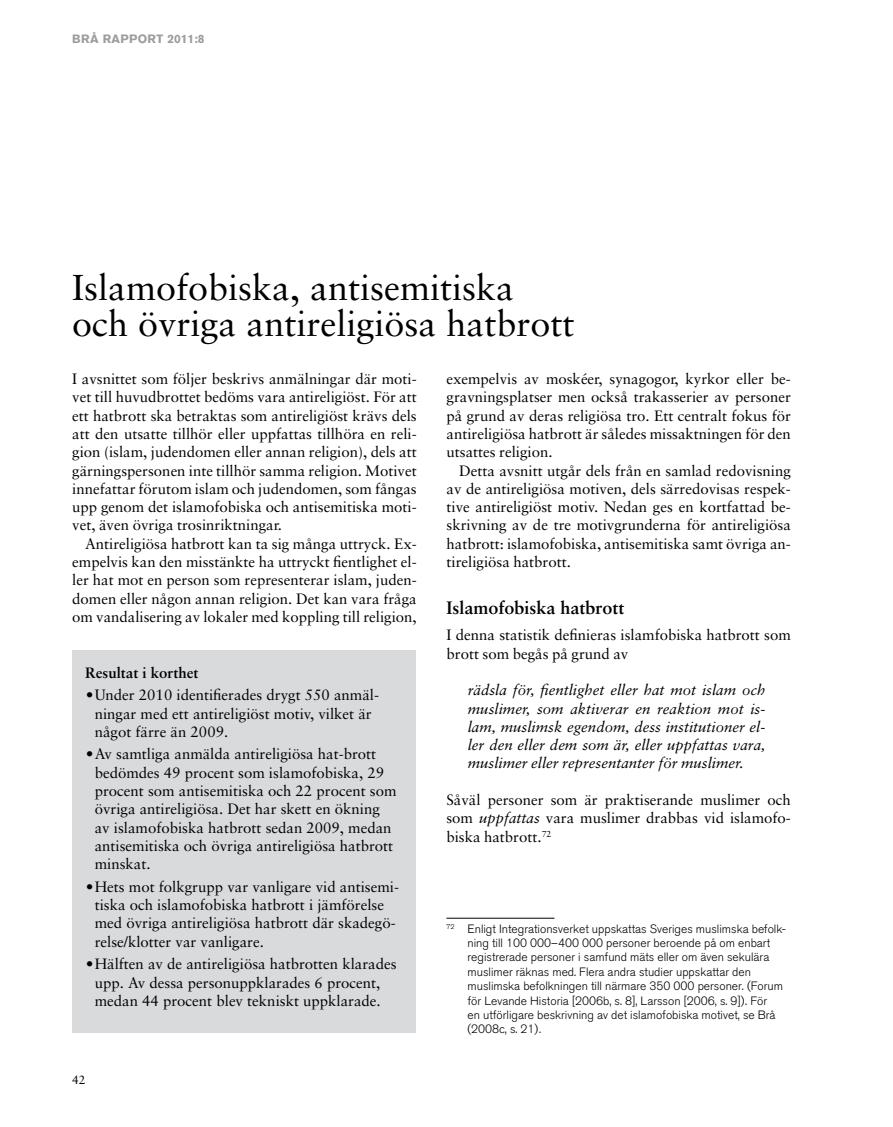
<style>
.page{position:relative;width:893px;height:1127px;background:#fff}
.page>*{position:absolute;margin:0;border:0;box-sizing:border-box;transform-origin:0 0}
.t1{font:36px/36px "Sabon LT";color:#000}
.t2{font:700 18px "Sabon LT";color:#000}
.t3{font:15px/18.3px "Sabon LT";color:#000;text-align:justify}
.t4{font:italic 15px/18.3px "Sabon LT";color:#000;text-align:justify}
.t5{font:700 15px "Sabon LT";color:#000}
.t6{font:300 12px/14.4px "Akzidenz Grotesk BQ";color:#000}
.t7{font:700 12px "Akzidenz Grotesk BQ";letter-spacing:.03em;color:#9c9d9f}
.t8{font:12px "Sabon LT";color:#000}
.s1{font-style:italic}
</style>
<div class="page">
<hr style="left:446px;top:918px;width:108px;height:1px;background:#000">
<div style="left:72px;top:650px;width:344px;height:383px;background:#d9dadb"></div>
<p class="t7" style="left:72px;top:31px;width:134px">BRÅ RAPPORT 2011:8</p>
<h1 class="t1" style="left:72px;top:269px;width:504px">Islamofobiska, antisemitiska och övriga antireligiösa hatbrott</h1>
<p class="t3" style="left:72px;top:369px;width:346px">I avsnittet som följer beskrivs anmälningar där moti&shy;vet till huvudbrottet bedöms vara antireligiöst. För att ett hatbrott ska betraktas som antireligiöst krävs dels att den utsatte tillhör eller uppfattas tillhöra en reli&shy;gion (islam, judendomen eller annan religion), dels att gärningspersonen inte tillhör samma religion. Motivet innefattar förutom islam och judendomen, som fångas upp genom det islamofobiska och antisemitiska moti&shy;vet, även övriga trosinriktningar.</p>
<p class="t3" style="left:72px;top:534px;width:346px;text-indent:13px">Antireligiösa hatbrott kan ta sig många uttryck. Ex&shy;empelvis kan den misstänkte ha uttryckt fientlighet el&shy;ler hat mot en person som representerar islam, juden&shy;domen eller någon annan religion. Det kan vara fråga om vandalisering av lokaler med koppling till religion,</p>
<p class="t5" style="left:85px;top:663px;width:115px">Resultat i korthet</p>
<p class="t3" style="left:95px;top:686px;width:286px;text-align:left;text-indent:-9px"><span class="s1">•</span>Under 2010 identifierades drygt 550 anmäl&shy;ningar med ett antireligiöst motiv, vilket är något färre än 2009.</p>
<p class="t3" style="left:95px;top:745px;width:303px;text-align:left;text-indent:-9px"><span class="s1">•</span>Av samtliga anmälda antireligiösa hat-brott bedömdes 49 procent som islamofobiska, 29 procent som antisemitiska och 22 procent som övriga antireligiösa. Det har skett en ökning av islamofobiska hatbrott sedan 2009, medan antisemitiska och övriga antireligiösa hatbrott minskat.</p>
<p class="t3" style="left:95px;top:877px;width:306px;text-align:left;text-indent:-9px"><span class="s1">•</span>Hets mot folkgrupp var vanligare vid antisemi&shy;tiska och islamofobiska hatbrott i jämförelse med övriga antireligiösa hatbrott där skadegö&shy;relse/klotter var vanligare.</p>
<p class="t3" style="left:86px;top:955px;width:312px;text-align:center"><span class="s1">•</span>Hälften av de antireligiösa hatbrotten klarades upp. Av dessa personuppklarades 6 procent, medan 44 procent blev tekniskt uppklarade.</p>
<p class="t8" style="left:72px;top:1073px;width:15px">42</p>
<p class="t3" style="left:446px;top:369px;width:346px">exempelvis av moskéer, synagogor, kyrkor eller be&shy;gravningsplatser men också trakasserier av personer på grund av deras religiösa tro. Ett centralt fokus för antireligiösa hatbrott är således missaktningen för den utsattes religion.</p>
<p class="t3" style="left:446px;top:461px;width:346px;text-indent:13px">Detta avsnitt utgår dels från en samlad redovisning av de antireligiösa motiven, dels särredovisas respek&shy;tive antireligiöst motiv. Nedan ges en kortfattad be&shy;skrivning av de tre motivgrunderna för antireligiösa hatbrott: islamofobiska, antisemitiska samt övriga an&shy;tireligiösa hatbrott.</p>
<p class="t2" style="left:446px;top:596px;width:180px">Islamofobiska hatbrott</p>
<p class="t3" style="left:446px;top:626px;width:346px">I denna statistik definieras islamfobiska hatbrott som brott som begås på grund av</p>
<p class="t4" style="left:468px;top:681px;width:299px">rädsla för, fientlighet eller hat mot islam och muslimer, som aktiverar en reaktion mot is&shy;lam, muslimsk egendom, dess institutioner el&shy;ler den eller dem som är, eller uppfattas vara, muslimer eller representanter för muslimer.</p>
<p class="t3" style="left:446px;top:790px;width:346px">Såväl personer som är praktiserande muslimer och som <span class="s1">uppfattas</span> vara muslimer drabbas vid islamofo&shy;biska hatbrott.<sup>72</sup></p>
<p class="t6" style="left:467px;top:921px;width:320px;text-indent:-21px"><sup>72</sup> Enligt Integrationsverket uppskattas Sveriges muslimska befolk&shy;ning till 100 000–400 000 personer beroende på om enbart registrerade personer i samfund mäts eller om även sekulära muslimer räknas med. Flera andra studier uppskattar den muslimska befolkningen till närmare 350 000 personer. (Forum för Levande Historia [2006b, s. 8], Larsson [2006, s. 9]). För<br>en utförligare beskrivning av det islamofobiska motivet, se Brå (2008c, s. 21).</p>
</div>
